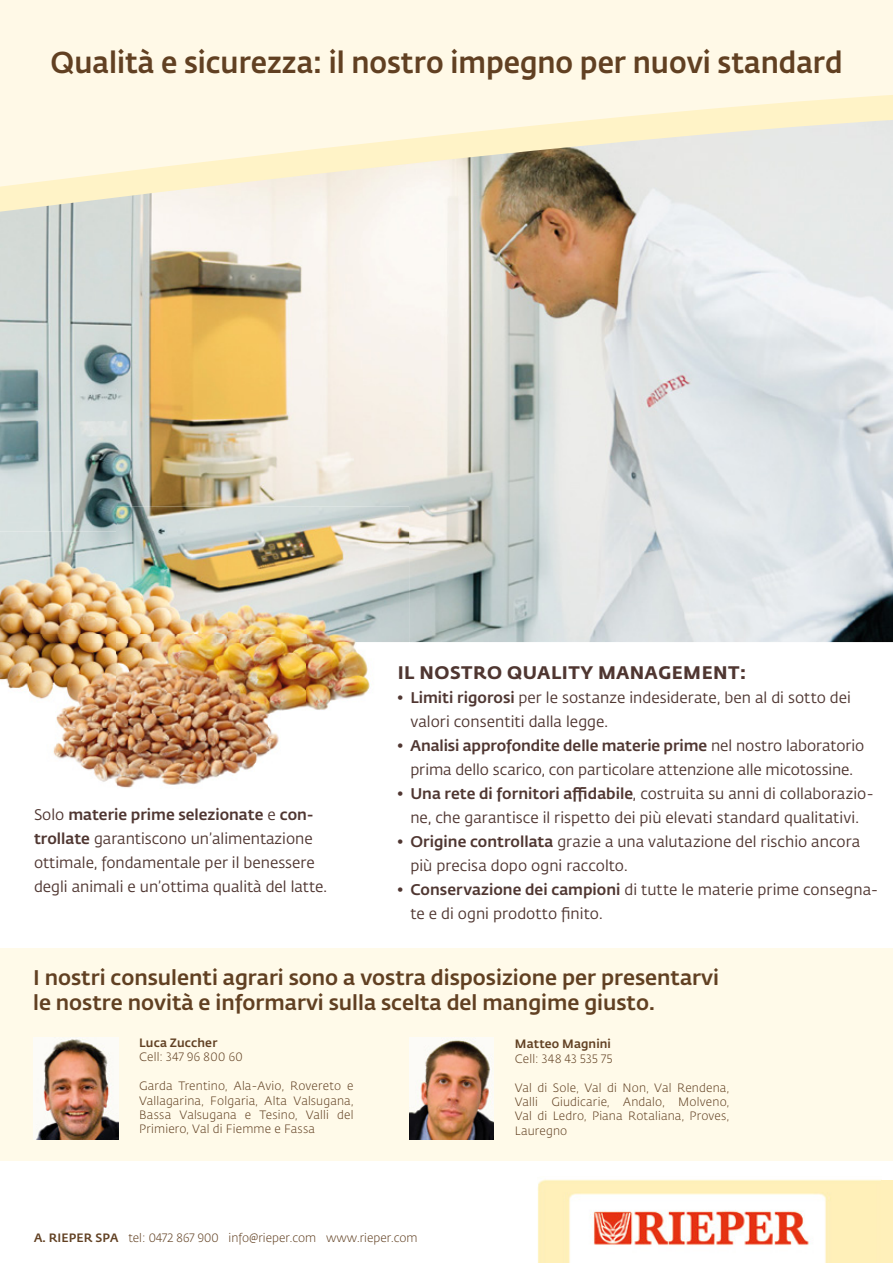
<style>
.page{position:relative;width:893px;height:1263px;background:#fff}
.page>*{position:absolute;margin:0;border:0;box-sizing:border-box;transform-origin:0 0}
.t1{font:500 30px "Fedra Sans Std";color:#614022;scale:.95 1}
.t2{font:500 21px/25.5px "Fedra Sans Std";color:#614022}
.t3{font:700 18px "Fedra Sans Std";letter-spacing:.03em;color:#4f3631}
.t4{font:15.3px/24px "Fedra Sans Std";color:#4f3631}
.t5{font:300 12px/14.4px "Fedra Sans Std";letter-spacing:.01em;color:#614022;text-align:justify}
.t6{font:500 12px "Fedra Sans Std";letter-spacing:.01em;color:#614022}
.t7{font:300 12px "Fedra Sans Std";letter-spacing:.035em;color:#614022}
.t8{font:300 12px "Fedra Sans Std";letter-spacing:.03em;color:#614022}
.s1{font-weight:500}
</style>
<div class="page">
<img style="left:0;top:215px;width:893px;height:427px">
<img style="left:0;top:642px;width:117px;height:86px">
<img style="left:0;top:532px;width:117px;height:110px">
<img style="left:117px;top:507px;width:292px;height:221px">
<img style="left:117px;top:532px;width:111px;height:102px">
<img style="left:53px;top:728px;width:226px;height:60px">
<img style="left:30px;top:634px;width:276px;height:8px">
<img style="left:538px;top:1179px;width:344px;height:84px">
<div style="left:881px;top:1180px;width:12px;height:83px;background:#fff0ba"></div>
<div style="left:0;top:0;width:893px;height:89px;background:#fff9e7"></div>
<svg style="left:0;top:89px;width:893px;height:126px;background:#ede7d4"></svg>
<div style="left:0;top:948px;width:893px;height:213px;background:#fffae9"></div>
<img style="left:33px;top:1037px;width:85px;height:103px">
<img style="left:409px;top:1037px;width:85px;height:103px">
<h1 class="t1" style="left:50px;top:44px;width:835px">Qualità e sicurezza: il nostro impegno per nuovi standard</h1>
<p class="t4" style="left:34px;top:803px;width:295px">Solo <span class="s1">materie prime selezionate</span> e <span class="s1">con&shy;trollate</span> garantiscono un’alimentazione ottimale, fondamentale per il benessere degli animali e un’ottima qualità del latte.</p>
<p class="t3" style="left:398px;top:661px;width:350px">IL NOSTRO QUALITY MANAGEMENT:</p>
<p class="t4" style="left:410px;top:686px;width:442px;text-indent:-13px"><span class="s1">• Limiti rigorosi</span> per le sostanze indesiderate, ben al di sotto dei valori consentiti dalla legge.</p>
<p class="t4" style="left:398px;top:734px;width:468px;text-align:center"><span class="s1">• Analisi approfondite delle materie prime</span> nel nostro laboratorio prima dello scarico, con particolare attenzione alle micotossine.</p>
<p class="t4" style="left:398px;top:782px;width:478px;text-align:center"><span class="s1">• Una rete di fornitori affidabile</span>, costruita su anni di collaborazio&shy;ne, che garantisce il rispetto dei più elevati standard qualitativi.</p>
<p class="t4" style="left:410px;top:830px;width:451px;text-indent:-13px"><span class="s1">• Origine controllata</span> grazie a una valutazione del rischio ancora più precisa dopo ogni raccolto.</p>
<p class="t4" style="left:410px;top:878px;width:470px;text-indent:-13px"><span class="s1">• Conservazione dei campioni</span> di tutte le materie prime consegna&shy;te e di ogni prodotto finito.</p>
<h2 class="t2" style="left:33px;top:965px;width:687px">I nostri consulenti agrari sono a vostra disposizione per presentarvi le nostre novità e informarvi sulla scelta del mangime giusto.</h2>
<p class="t6" style="left:139px;top:1035px;width:80px">Luca Zuccher</p>
<p class="t7" style="left:139px;top:1050px;width:105px">Cell: 347 96 800 60</p>
<p class="t5" style="left:139px;top:1079px;width:216px">Garda Trentino, Ala-Avio, Rovereto e Vallagarina, Folgaria, Alta Valsugana, Bassa Valsugana e Tesino, Valli del Primiero, Val di Fiemme e Fassa</p>
<p class="t6" style="left:515px;top:1037px;width:98px">Matteo Magnini</p>
<p class="t8" style="left:515px;top:1051px;width:99px">Cell: 348 43 535 75</p>
<p class="t5" style="left:515px;top:1080px;width:216px">Val di Sole, Val di Non, Val Rendena, Valli Giudicarie, Andalo, Molveno, Val di Ledro, Piana Rotaliana, Proves, Lauregno</p>
<p class="t5" style="left:34px;top:1231px;width:385px"><span class="s1">A. RIEPER SPA</span> tel: 0472 867 900 info@rieper.com www.rieper.com</p>
</div>
